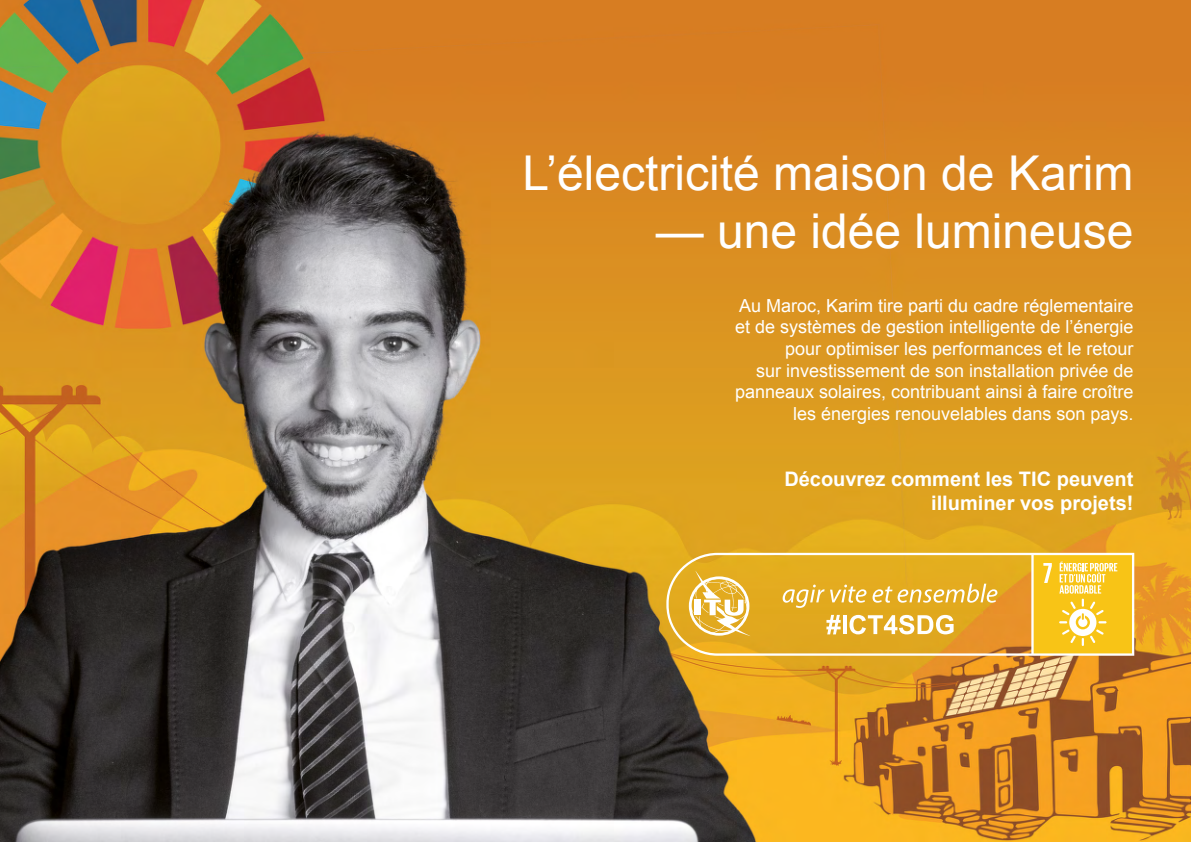
<style>
.page{position:relative;width:1191px;height:842px;background:#fff}
.page>*{position:absolute;margin:0;border:0;box-sizing:border-box;transform-origin:0 0}
.SDGs-title-right{font:48px "Arial";color:#fff}
.SDGs-slogan-right{font:700 20px/24px "Arial";color:#fff;text-align:right}
.SDGs-text-right{font:18px/21.6px "Arial";color:#fff;text-align:right}
</style>
<div class="page">
<img style="left:0;top:0;width:1191px;height:842px">
<svg style="left:666px;top:553px;width:468px;height:103px;background:#e9b840"></svg>
<p class="SDGs-title-right" style="left:522px;top:142px;width:612px">L’électricité maison de Karim</p>
<p class="SDGs-title-right" style="left:655px;top:199px;width:479px">— une idée lumineuse</p>
<p class="SDGs-text-right" style="left:735px;top:295px;width:400px">Au Maroc, Karim tire parti du cadre réglementaire et de systèmes de gestion intelligente de l’énergie pour optimiser les performances et le retour<br>sur investissement de son installation privée de panneaux solaires, contribuant ainsi à faire croître les énergies renouvelables dans son pays.</p>
<p class="SDGs-slogan-right" style="left:784px;top:468px;width:350px">Découvrez comment les TIC peuvent illuminer vos projets!</p>
</div>
